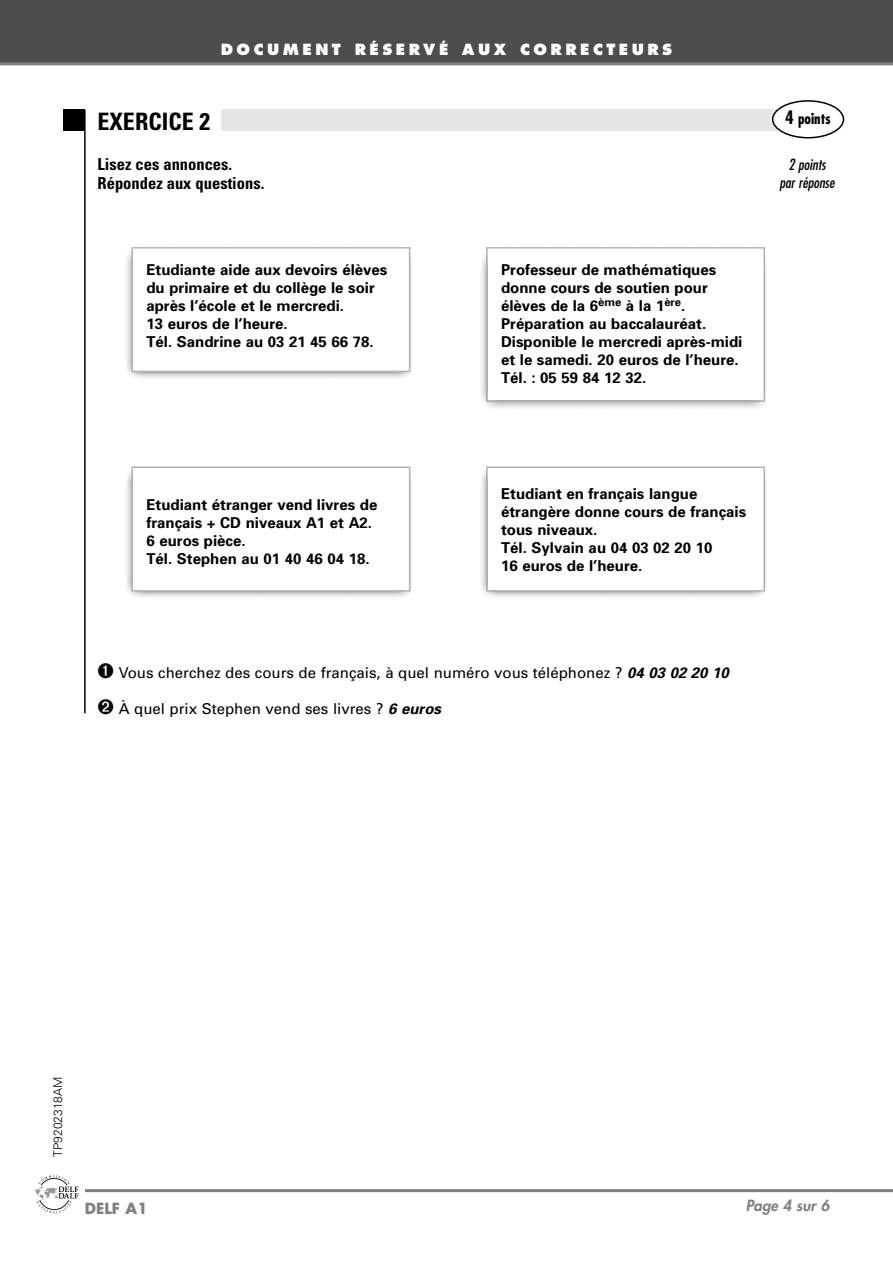
<style>
.page{position:relative;width:893px;height:1263px;background:#fff}
.page>*{position:absolute;margin:0;border:0;box-sizing:border-box;transform-origin:0 0}
.t1{font:700 condensed 24px "Univers";color:#000}
.t2{font:700 condensed 16.5px/19.5px "Univers";color:#000}
.t3{font:700 15px/18px "Univers";color:#000}
.t4{font:15px "Univers";color:#000}
.t5{font:800 15px "Futura";letter-spacing:.235em;color:#fff}
.t6{font:italic condensed 15px/18px "Futura";color:#000;text-align:center}
.t7{font:italic 800 15px "Futura";color:#808080}
.t8{font:700 condensed 15px "Futura";color:#000}
.t9{font:700 15px "Futura";color:#808080}
.t10{font:300 12px "Univers";color:#000}
.s1{font-size:18px}
.s2{font-weight:700;font-style:italic}
</style>
<div class="page">
<div style="left:0;top:0;width:892px;height:64px;background:#4d4d4d"></div>
<hr style="left:85px;top:1189px;width:807px;height:3px;background:#808080">
<hr style="left:0;top:62px;width:892px;height:3px;background:#808080">
<svg style="left:34px;top:1175px;width:45px;height:39px"></svg>
<div style="left:221px;top:110px;width:587px;height:21px;background:#e6e6e6"></div>
<svg style="left:772px;top:100px;width:72px;height:38px"></svg>
<div style="left:64px;top:110px;width:21px;height:21px;background:#000"></div>
<hr style="left:84px;top:110px;width:2px;height:603px;background:#000">
<div style="left:131px;top:247px;width:279px;height:125px;border:2px solid #b3b3b3"></div>
<div style="left:131px;top:467px;width:279px;height:125px;border:2px solid #b3b3b3"></div>
<div style="left:486px;top:247px;width:279px;height:155px;border:2px solid #b3b3b3"></div>
<div style="left:486px;top:467px;width:279px;height:125px;border:2px solid #b3b3b3"></div>
<p class="t5" style="left:221px;top:43px;width:453px">DOCUMENT RÉSERVÉ AUX CORRECTEURS</p>
<h1 class="t1" style="left:98px;top:112px;width:114px">EXERCICE 2</h1>
<p class="t2" style="left:98px;top:156px;width:168px">Lisez ces annonces.<br>Répondez aux questions.</p>
<p class="t3" style="left:146px;top:262px;width:242px">Etudiante aide aux devoirs élèves du primaire et du collège le soir après l’école et le mercredi.<br>13 euros de l’heure.<br>Tél. Sandrine au 03 21 45 66 78.</p>
<p class="t3" style="left:501px;top:262px;width:243px">Professeur de mathématiques donne cours de soutien pour élèves de la 6<sup>ème</sup> à la 1<sup>ère</sup>.<br>Préparation au baccalauréat.<br>Disponible le mercredi après-midi et le samedi. 20 euros de l’heure.<br>Tél. : 05 59 84 12 32.</p>
<p class="t8" style="left:785px;top:112px;width:47px"><span class="s1">4</span> points</p>
<p class="t6" style="left:779px;top:157px;width:56px">2 points par réponse</p>
<p class="t3" style="left:146px;top:497px;width:232px">Etudiant étranger vend livres de français + CD niveaux A1 et A2.<br>6 euros pièce.<br>Tél. Stephen au 01 40 46 04 18.</p>
<p class="t3" style="left:501px;top:486px;width:247px">Etudiant en français langue étrangère donne cours de français tous niveaux.<br>Tél. Sylvain au 04 03 02 20 10<br>16 euros de l’heure.</p>
<p class="t4" style="left:98px;top:667px;width:632px">➊ Vous cherchez des cours de français, à quel numéro vous téléphonez ? <span class="s2">04 03 02 20 10</span></p>
<p class="t4" style="left:98px;top:703px;width:345px">➋ À quel prix Stephen vend ses livres ? <span class="s2">6 euros</span></p>
<p class="t10" style="left:53px;top:1157px;width:82px;rotate:-90deg">TP9202318AM</p>
<p class="t9" style="left:85px;top:1201px;width:64px">DELF A1</p>
<p class="t7" style="left:745px;top:1198px;width:85px">Page 4 sur 6</p>
</div>
